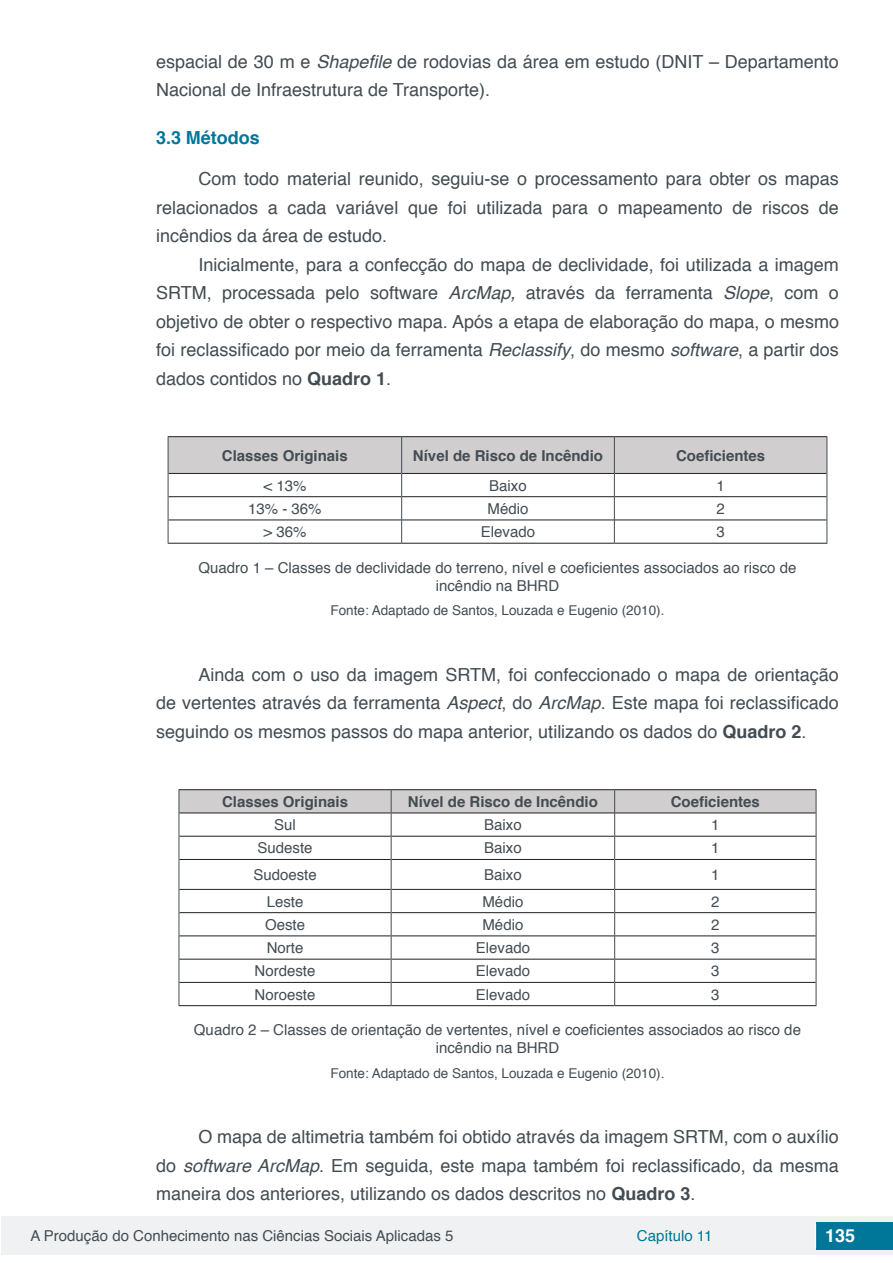
<style>
.page{position:relative;width:893px;height:1263px;background:#fff}
.page>*{position:absolute;margin:0;border:0;box-sizing:border-box;transform-origin:0 0}
.txt{font:18px/28.5px "Helvetica";color:#434c52;text-align:justify}
.t1{font:700 18px "Helvetica";color:#007699}
.t2{font:700 18px "Helvetica";color:#fff}
.info_tab_gra_imag{font:15px/18px "Helvetica";color:#434c52;text-align:center}
.tab_txt_centro{font:15px "Helvetica";color:#434c52}
.tab_txt_centro-2{font:700 15px "Helvetica";color:#434c52}
.t3{font:15px "Helvetica";color:#007699}
.fonte_tab_gra_imag{font:13.5px "Helvetica";color:#434c52}
.s1{font-style:italic}
.s2{font-weight:700}
</style>
<div class="page">
<div style="left:1px;top:1216px;width:891px;height:38px;background:#f0f1f2"></div>
<div style="left:816px;top:1222px;width:77px;height:27px;background:#007699"></div>
<svg style="left:815px;top:1224px;width:1px;height:24px"></svg>
<hr style="left:168px;top:436px;width:234px;height:1px;background:#231f20">
<hr style="left:402px;top:436px;width:212px;height:1px;background:#231f20">
<hr style="left:614px;top:436px;width:213px;height:1px;background:#231f20">
<hr style="left:168px;top:543px;width:234px;height:1px;background:#231f20">
<hr style="left:402px;top:543px;width:212px;height:1px;background:#231f20">
<hr style="left:614px;top:543px;width:213px;height:1px;background:#231f20">
<svg style="left:168px;top:437px;width:660px;height:106px"></svg>
<svg style="left:180px;top:860px;width:636px;height:145px"></svg>
<hr style="left:179px;top:789px;width:212px;height:1px;background:#231f20">
<hr style="left:391px;top:789px;width:224px;height:1px;background:#231f20">
<hr style="left:615px;top:789px;width:201px;height:1px;background:#231f20">
<hr style="left:179px;top:859px;width:212px;height:1px;background:#231f20">
<hr style="left:392px;top:859px;width:222px;height:1px;background:#231f20">
<hr style="left:615px;top:859px;width:201px;height:1px;background:#231f20">
<hr style="left:179px;top:889px;width:212px;height:1px;background:#231f20">
<hr style="left:392px;top:889px;width:222px;height:1px;background:#231f20">
<hr style="left:615px;top:889px;width:201px;height:1px;background:#231f20">
<hr style="left:179px;top:912px;width:212px;height:1px;background:#231f20">
<hr style="left:392px;top:912px;width:222px;height:1px;background:#231f20">
<hr style="left:615px;top:912px;width:201px;height:1px;background:#231f20">
<hr style="left:179px;top:935px;width:212px;height:1px;background:#231f20">
<hr style="left:392px;top:935px;width:222px;height:1px;background:#231f20">
<hr style="left:615px;top:935px;width:201px;height:1px;background:#231f20">
<hr style="left:179px;top:959px;width:212px;height:1px;background:#231f20">
<hr style="left:392px;top:959px;width:222px;height:1px;background:#231f20">
<hr style="left:615px;top:959px;width:201px;height:1px;background:#231f20">
<hr style="left:179px;top:982px;width:212px;height:1px;background:#231f20">
<hr style="left:392px;top:982px;width:222px;height:1px;background:#231f20">
<hr style="left:615px;top:982px;width:201px;height:1px;background:#231f20">
<hr style="left:179px;top:1005px;width:212px;height:1px;background:#231f20">
<hr style="left:391px;top:1005px;width:224px;height:1px;background:#231f20">
<hr style="left:615px;top:1005px;width:201px;height:1px;background:#231f20">
<svg style="left:179px;top:790px;width:638px;height:69px"></svg>
<hr style="left:179px;top:859px;width:1px;height:30px;background:#434c52">
<hr style="left:391px;top:859px;width:1px;height:30px;background:#434c52">
<hr style="left:614px;top:859px;width:1px;height:30px;background:#434c52">
<hr style="left:816px;top:859px;width:1px;height:30px;background:#434c52">
<svg style="left:179px;top:889px;width:1px;height:116px"></svg>
<svg style="left:391px;top:889px;width:1px;height:116px"></svg>
<svg style="left:614px;top:889px;width:1px;height:116px"></svg>
<svg style="left:816px;top:889px;width:1px;height:116px"></svg>
<p class="txt" style="left:156px;top:47px;width:684px">espacial de 30 m e <span class="s1">Shapefile</span> de rodovias da área em estudo (DNIT – Departamento<br>Nacional de Infraestrutura de Transporte).</p>
<p class="t1" style="left:156px;top:123px;width:105px">3.3 Métodos</p>
<p class="txt" style="left:156px;top:165px;width:684px;text-indent:43px">Com todo material reunido, seguiu-se o processamento para obter os mapas relacionados a cada variável que foi utilizada para o mapeamento de riscos de incêndios da área de estudo.</p>
<p class="txt" style="left:156px;top:251px;width:684px;text-indent:43px">Inicialmente, para a confecção do mapa de declividade, foi utilizada a imagem SRTM, processada pelo software <span class="s1">ArcMap,</span> através da ferramenta <span class="s1">Slope</span>, com o objetivo de obter o respectivo mapa. Após a etapa de elaboração do mapa, o mesmo foi reclassificado por meio da ferramenta <span class="s1">Reclassify</span>, do mesmo <span class="s1">software</span>, a partir dos dados contidos no <span class="s2">Quadro 1</span>.</p>
<p class="tab_txt_centro-2" style="left:222px;top:443px;width:127px">Classes Originais</p>
<p class="tab_txt_centro-2" style="left:413px;top:443px;width:192px">Nível de Risco de Incêndio</p>
<p class="tab_txt_centro-2" style="left:676px;top:443px;width:91px">Coeficientes</p>
<p class="tab_txt_centro" style="left:263px;top:474px;width:44px">&lt; 13%</p>
<p class="tab_txt_centro" style="left:489px;top:474px;width:39px">Baixo</p>
<p class="tab_txt_centro" style="left:716px;top:474px;width:10px">1</p>
<p class="tab_txt_centro" style="left:248px;top:497px;width:75px">13% - 36%</p>
<p class="tab_txt_centro" style="left:488px;top:497px;width:42px">Médio</p>
<p class="tab_txt_centro" style="left:716px;top:497px;width:10px">2</p>
<p class="tab_txt_centro" style="left:263px;top:520px;width:44px">&gt; 36%</p>
<p class="tab_txt_centro" style="left:481px;top:520px;width:56px">Elevado</p>
<p class="tab_txt_centro" style="left:716px;top:520px;width:10px">3</p>
<p class="info_tab_gra_imag" style="left:199px;top:559px;width:599px">Quadro 1 – Classes de declividade do terreno, nível e coeficientes associados ao risco de incêndio na BHRD</p>
<p class="fonte_tab_gra_imag" style="left:330px;top:600px;width:335px">Fonte: Adaptado de Santos, Louzada e Eugenio (2010).</p>
<p class="txt" style="left:156px;top:661px;width:684px;text-indent:43px">Ainda com o uso da imagem SRTM, foi confeccionado o mapa de orientação de vertentes através da ferramenta <span class="s1">Aspect</span>, do <span class="s1">ArcMap</span>. Este mapa foi reclassificado seguindo os mesmos passos do mapa anterior, utilizando os dados do <span class="s2">Quadro 2</span>.</p>
<p class="tab_txt_centro-2" style="left:222px;top:789px;width:127px">Classes Originais</p>
<p class="tab_txt_centro-2" style="left:408px;top:789px;width:192px">Nível de Risco de Incêndio</p>
<p class="tab_txt_centro-2" style="left:671px;top:789px;width:91px">Coeficientes</p>
<p class="tab_txt_centro" style="left:274px;top:813px;width:23px">Sul</p>
<p class="tab_txt_centro" style="left:484px;top:813px;width:39px">Baixo</p>
<p class="tab_txt_centro" style="left:711px;top:813px;width:10px">1</p>
<p class="tab_txt_centro" style="left:258px;top:837px;width:57px">Sudeste</p>
<p class="tab_txt_centro" style="left:484px;top:837px;width:39px">Baixo</p>
<p class="tab_txt_centro" style="left:711px;top:837px;width:10px">1</p>
<p class="tab_txt_centro" style="left:253px;top:863px;width:65px">Sudoeste</p>
<p class="tab_txt_centro" style="left:484px;top:863px;width:39px">Baixo</p>
<p class="tab_txt_centro" style="left:711px;top:863px;width:10px">1</p>
<p class="tab_txt_centro" style="left:267px;top:890px;width:38px">Leste</p>
<p class="tab_txt_centro" style="left:482px;top:890px;width:42px">Médio</p>
<p class="tab_txt_centro" style="left:711px;top:890px;width:10px">2</p>
<p class="tab_txt_centro" style="left:265px;top:913px;width:42px">Oeste</p>
<p class="tab_txt_centro" style="left:482px;top:913px;width:42px">Médio</p>
<p class="tab_txt_centro" style="left:711px;top:913px;width:10px">2</p>
<p class="tab_txt_centro" style="left:267px;top:936px;width:38px">Norte</p>
<p class="tab_txt_centro" style="left:476px;top:936px;width:56px">Elevado</p>
<p class="tab_txt_centro" style="left:711px;top:936px;width:10px">3</p>
<p class="tab_txt_centro" style="left:255px;top:959px;width:62px">Nordeste</p>
<p class="tab_txt_centro" style="left:476px;top:959px;width:56px">Elevado</p>
<p class="tab_txt_centro" style="left:711px;top:959px;width:10px">3</p>
<p class="tab_txt_centro" style="left:255px;top:983px;width:62px">Noroeste</p>
<p class="tab_txt_centro" style="left:476px;top:983px;width:56px">Elevado</p>
<p class="tab_txt_centro" style="left:711px;top:983px;width:10px">3</p>
<p class="info_tab_gra_imag" style="left:194px;top:1021px;width:608px">Quadro 2 – Classes de orientação de vertentes, nível e coeficientes associados ao risco de incêndio na BHRD</p>
<p class="fonte_tab_gra_imag" style="left:330px;top:1062px;width:335px">Fonte: Adaptado de Santos, Louzada e Eugenio (2010).</p>
<p class="txt" style="left:156px;top:1123px;width:684px;text-indent:43px">O mapa de altimetria também foi obtido através da imagem SRTM, com o auxílio do <span class="s1">software ArcMap</span>. Em seguida, este mapa também foi reclassificado, da mesma maneira dos anteriores, utilizando os dados descritos no <span class="s2">Quadro 3</span>.</p>
<p class="info_tab_gra_imag" style="left:31px;top:1227px;width:424px">A Produção do Conhecimento nas Ciências Sociais Aplicadas 5</p>
<p class="t3" style="left:637px;top:1224px;width:77px">Capítulo 11</p>
<p class="t2" style="left:825px;top:1221px;width:32px">135</p>
</div>
